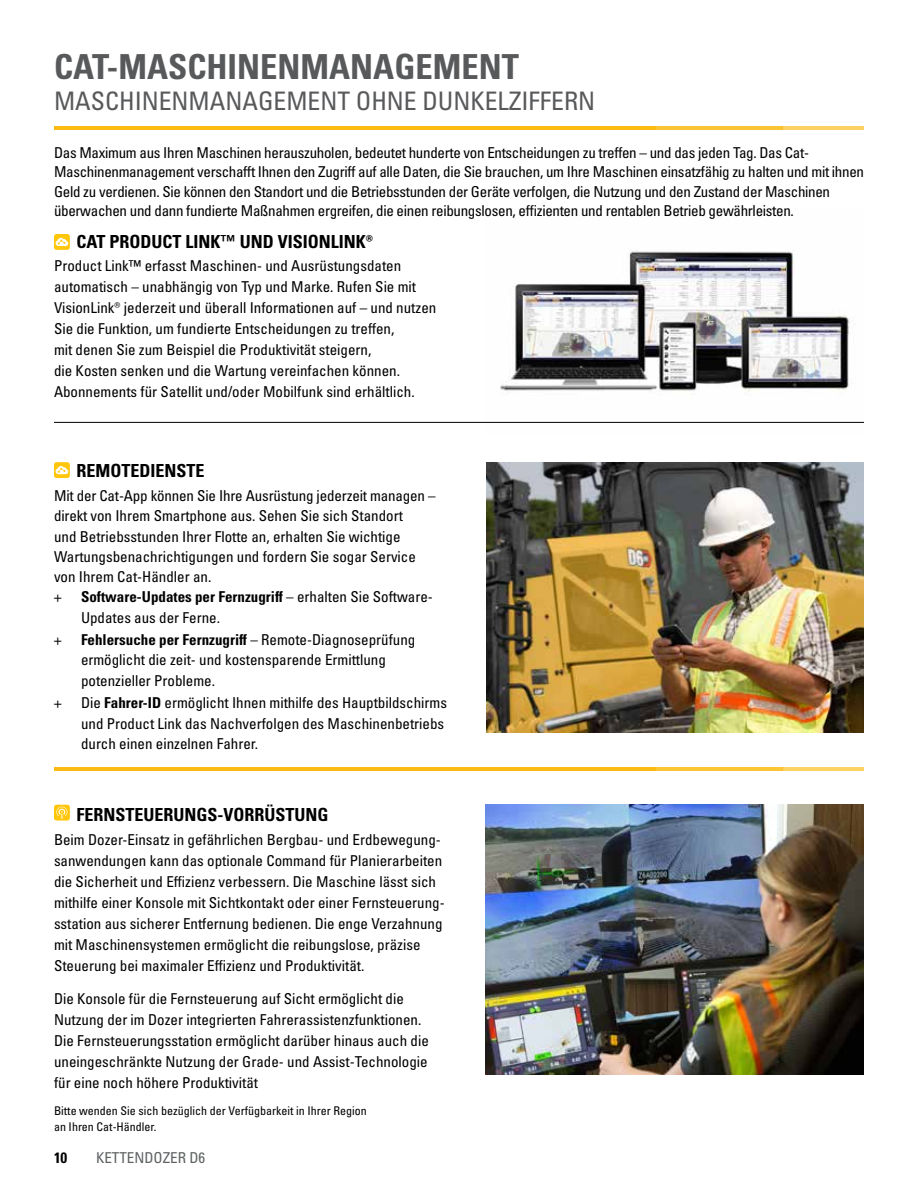
<style>
.page{position:relative;width:918px;height:1188px;background:#fff}
.page>*{position:absolute;margin:0;border:0;box-sizing:border-box;transform-origin:0 0}
.t1{font:34.5px "Univers LTCYR 67 Bold Cond";color:#58595b}
.t2{font:condensed 25.5px "Univers LTCYR 57";color:#58595b}
.t3{font:18px "Univers LTCYR 67 Bold Cond";color:#000}
.t4{font:condensed 15px/21px "Univers LTCYR 57";color:#000}
.t5{font:condensed 15px/19.5px "Univers LTCYR 57";letter-spacing:-.02em;color:#000}
.t6{font:15px "Univers LTCYR 67 Bold Cond";color:#000}
.t7{font:condensed 15px "Univers LTCYR 57";color:#5e6263}
.t8{font:condensed 12px/16.5px "Univers LTCYR 57";color:#000}
.s1{font-family:"Univers LT Std"}
.s2{font-family:"Univers LTCYR 57";font-stretch:condensed}
.s3{font-family:"Univers LTCYR 67 Bold Cond";font-stretch:normal}
</style>
<div class="page">
<img style="left:485px;top:251px;width:379px;height:171px">
<hr style="left:54px;top:127px;width:601px;height:3px;background:#fdba12">
<hr style="left:654px;top:127px;width:128px;height:3px;background:#fdba12">
<hr style="left:782px;top:127px;width:82px;height:3px;background:#fdba12">
<img style="left:485px;top:805px;width:379px;height:270px">
<hr style="left:54px;top:422px;width:810px;height:1px;background:#000">
<svg style="left:54px;top:234px;width:16px;height:16px"></svg>
<svg style="left:54px;top:462px;width:16px;height:16px"></svg>
<svg style="left:54px;top:805px;width:16px;height:16px"></svg>
<hr style="left:54px;top:767px;width:601px;height:4px;background:#fdba12">
<hr style="left:654px;top:767px;width:128px;height:4px;background:#fdc436">
<hr style="left:782px;top:767px;width:82px;height:4px;background:#fdd265">
<img style="left:486px;top:462px;width:378px;height:270px">
<h1 class="t1" style="left:54px;top:46px;width:466px">CAT-MASCHINENMANAGEMENT</h1>
<h2 class="t2" style="left:54px;top:85px;width:543px">MASCHINENMANAGEMENT OHNE DUNKELZIFFERN</h2>
<p class="t5" style="left:54px;top:142px;width:812px">Das Maximum aus Ihren Maschinen herauszuholen, bedeutet hunderte von Entscheidungen zu treffen – und das jeden Tag. Das Cat-Maschinenmanagement verschafft Ihnen den Zugriff auf alle Daten, die Sie brauchen, um Ihre Maschinen einsatzfähig zu halten und mit ihnen Geld zu verdienen. Sie können den Standort und die Betriebsstunden der Geräte verfolgen, die Nutzung und den Zustand der Maschinen überwachen und dann fundierte Maßnahmen ergreifen, die einen reibungslosen, effizienten und rentablen Betrieb gewährleisten.</p>
<p class="t3" style="left:76px;top:231px;width:298px">CAT PRODUCT LINK™ UND VISIONLINK®</p>
<p class="t4" style="left:54px;top:255px;width:384px">Product Link<span class="s1">™</span> erfasst Maschinen- und Ausrüstungsdaten automatisch – unabhängig von Typ und Marke. Rufen Sie mit VisionLink® jederzeit und überall Informationen auf – und nutzen Sie die Funktion, um fundierte Entscheidungen zu treffen,<br>mit denen Sie zum Beispiel die Produktivität steigern,<br>die Kosten senken und die Wartung vereinfachen können.<br>Abonnements für Satellit und/oder Mobilfunk sind erhältlich.</p>
<p class="t3" style="left:76px;top:459px;width:130px">REMOTEDIENSTE</p>
<p class="t4" style="left:54px;top:485px;width:383px;line-height:20.2px">Mit der Cat-App können Sie Ihre Ausrüstung jederzeit managen – direkt von Ihrem Smartphone aus. Sehen Sie sich Standort<br>und Betriebsstunden Ihrer Flotte an, erhalten Sie wichtige Wartungsbenachrichtigungen und fordern Sie sogar Service von Ihrem Cat-Händler an.<br>+</p>
<p class="t6" style="left:81px;top:588px;width:353px">Software-Updates per Fernzugriff <span class="s2">– erhalten Sie Software-</span></p>
<p class="t4" style="left:81px;top:606px;width:141px">Updates aus der Ferne.</p>
<p class="t4" style="left:54px;top:629px;width:9px">+</p>
<p class="t6" style="left:81px;top:631px;width:336px">Fehlersuche per Fernzugriff <span class="s2">– Remote-Diagnoseprüfung</span></p>
<p class="t4" style="left:81px;top:650px;width:306px;line-height:20.2px">ermöglicht die zeit- und kostensparende Ermittlung potenzieller Probleme.</p>
<p class="t4" style="left:54px;top:692px;width:9px">+</p>
<p class="t4" style="left:81px;top:693px;width:368px;line-height:20.2px">Die <span class="s3">Fahrer-ID</span> ermöglicht Ihnen mithilfe des Hauptbildschirms und Product Link das Nachverfolgen des Maschinenbetriebs durch einen einzelnen Fahrer.</p>
<p class="t3" style="left:76px;top:803px;width:254px">FERNSTEUERUNGS-VORRÜSTUNG</p>
<p class="t4" style="left:54px;top:828px;width:392px">Beim Dozer-Einsatz in gefährlichen Bergbau- und Erdbewegung&shy;sanwendungen kann das optionale Command für Planierarbeiten die Sicherheit und Effizienz verbessern. Die Maschine lässt sich mithilfe einer Konsole mit Sichtkontakt oder einer Fernsteuerung&shy;sstation aus sicherer Entfernung bedienen. Die enge Verzahnung mit Maschinensystemen ermöglicht die reibungslose, präzise Steuerung bei maximaler Effizienz und Produktivität.</p>
<p class="t4" style="left:54px;top:987px;width:376px">Die Konsole für die Fernsteuerung auf Sicht ermöglicht die Nutzung der im Dozer integrierten Fahrerassistenzfunktionen.<br>Die Fernsteuerungsstation ermöglicht darüber hinaus auch die uneingeschränkte Nutzung der Grade- und Assist-Technologie für eine noch höhere Produktivität</p>
<p class="t8" style="left:54px;top:1102px;width:314px">Bitte wenden Sie sich bezüglich der Verfügbarkeit in Ihrer Region an Ihren Cat-Händler.</p>
<p class="t6" style="left:54px;top:1148px;width:15px">10</p>
<p class="t7" style="left:96px;top:1148px;width:111px">KETTENDOZER D6</p>
</div>
